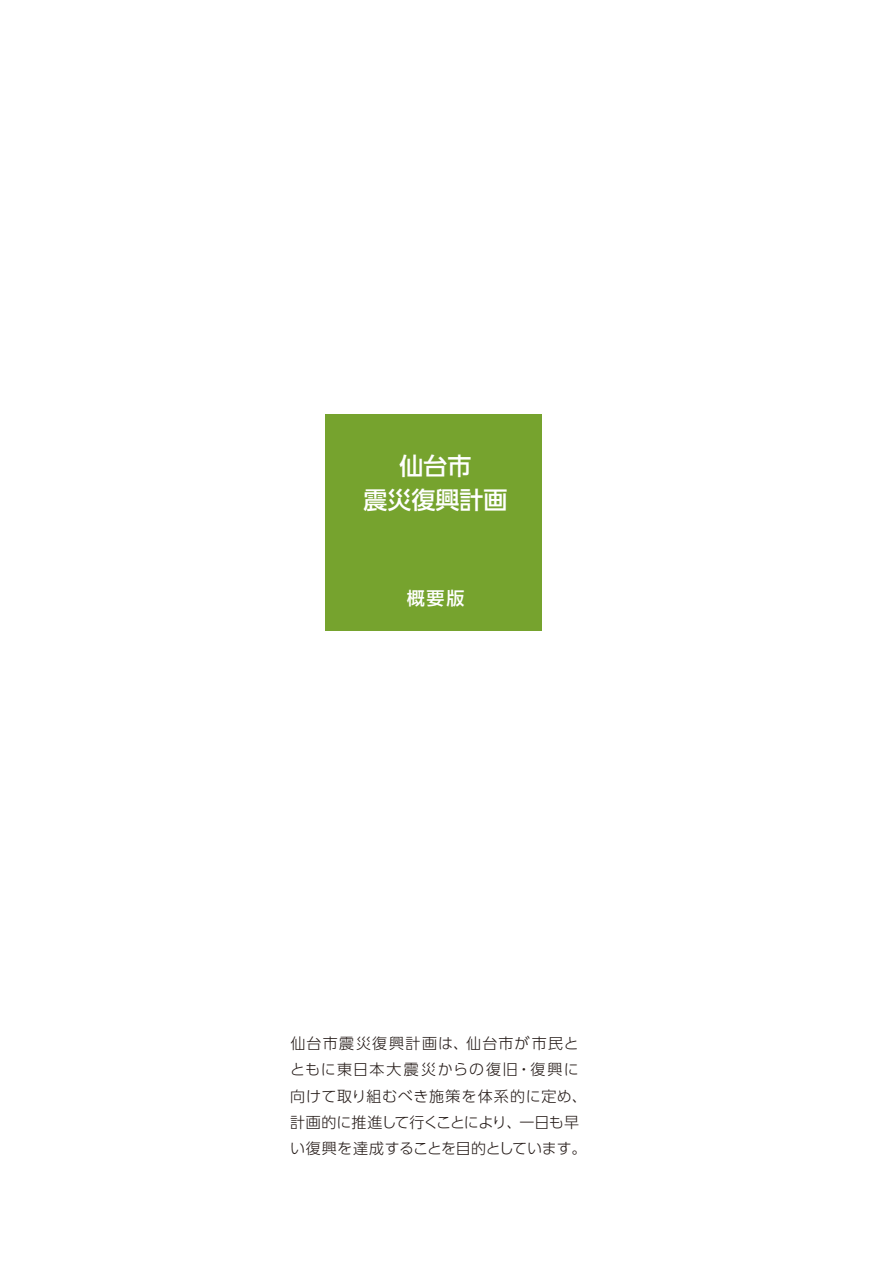
<style>
.page{position:relative;width:893px;height:1263px;background:#fff}
.page>*{position:absolute;margin:0;border:0;box-sizing:border-box;transform-origin:0 0}
.t1{font:500 24px/34.5px "UD Shin Go Pro";color:#fff;text-align:center}
.t2{font:500 18px "UD Shin Go Pro";color:#fff}
.t3{font:300 15px/26.2px "UD Shin Go Pro";letter-spacing:.045em;color:#231916}
</style>
<div class="page">
<div style="left:325px;top:414px;width:217px;height:217px;background:#76a32e"></div>
<h1 class="t1" style="left:364px;top:448px;width:145px">仙台市<br>震災復興計画</h1>
<p class="t2" style="left:407px;top:584px;width:59px">概要版</p>
<p class="t3" style="left:290px;top:1030px;width:298px">仙台市震災復興計画は、仙台市が市民とともに東日本大震災からの復旧・復興に向けて取り組むべき施策を体系的に定め、計画的に推進して行くことにより、一日も早い復興を達成することを目的としています。</p>
</div>
